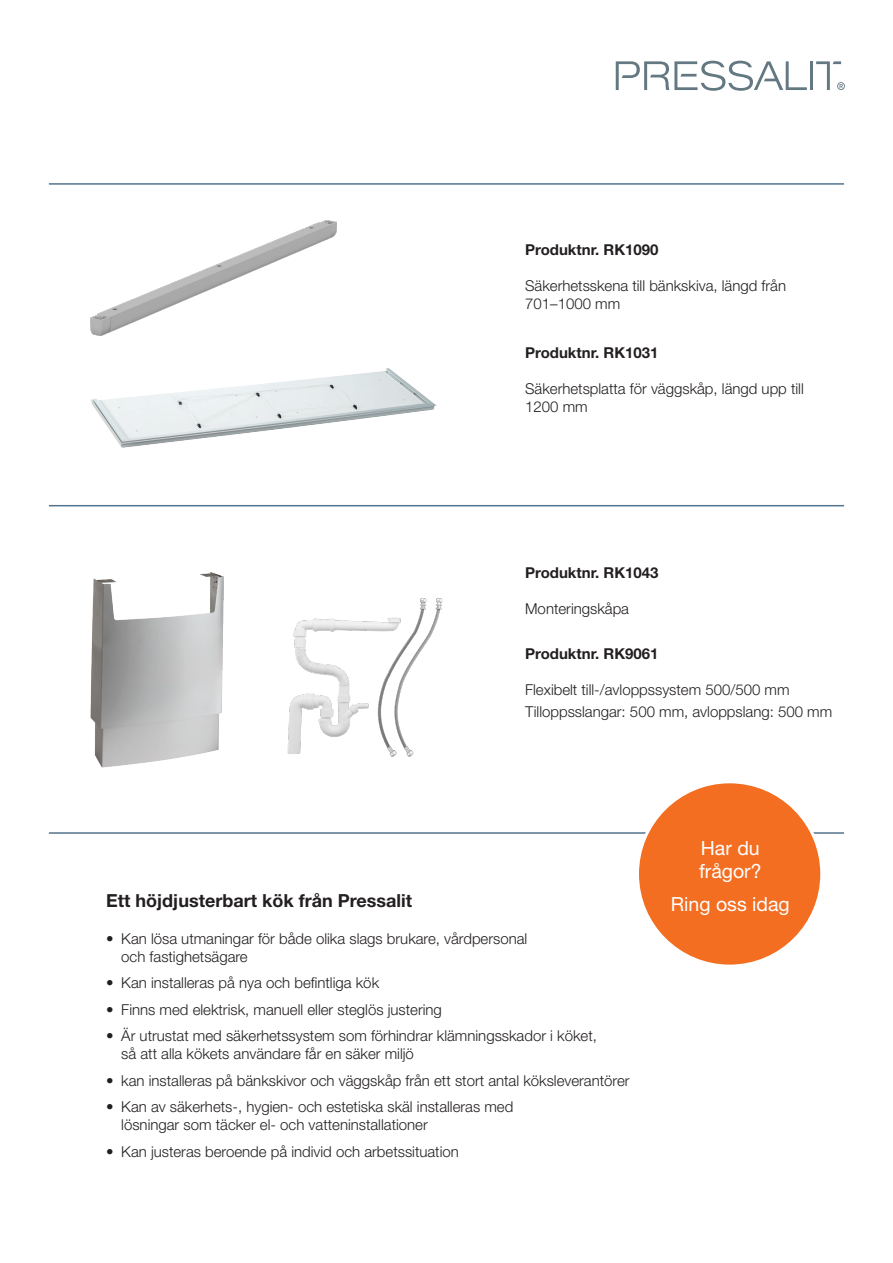
<style>
.page{position:relative;width:893px;height:1263px;background:#fff}
.page>*{position:absolute;margin:0;border:0;box-sizing:border-box;transform-origin:0 0}
.t1{font:19.5px/33px "Helvetica Neue";color:#fff;text-align:center}
.Produkt_bullits_over{font:700 18px "Helvetica Neue LT Std";color:#231f20}
.Prudukt_bullittekst{font:300 15px/18px "Helvetica Neue";color:#231f20}
.Produkt_light{font:300 15px/18px "Helvetica Neue";color:#231f20}
.Produkt_light-2{font:700 15px "Helvetica Neue";color:#231f20}
</style>
<div class="page">
<hr style="left:49px;top:505px;width:795px;height:1px;background:#54738c">
<hr style="left:49px;top:183px;width:795px;height:2px;background:#54738c">
<hr style="left:49px;top:832px;width:795px;height:2px;background:#54738c">
<hr style="left:810px;top:61px;width:3px;height:29px;background:#647882">
<svg style="left:616px;top:61px;width:191px;height:30px"></svg>
<svg style="left:816px;top:61px;width:29px;height:29px"></svg>
<div style="left:637px;top:782px;width:185px;height:184px;background:#f36e21;border-radius:50%"></div>
<img style="left:91px;top:220px;width:245px;height:115px">
<img style="left:90px;top:368px;width:347px;height:80px">
<img style="left:287px;top:598px;width:156px;height:159px">
<img style="left:90px;top:572px;width:134px;height:196px">
<p class="Produkt_light-2" style="left:525px;top:241px;width:135px">Produktnr. RK1090</p>
<p class="Produkt_light" style="left:525px;top:277px;width:262px">Säkerhetsskena till bänkskiva, längd från<br>701–1000 mm</p>
<p class="Produkt_light-2" style="left:525px;top:344px;width:135px">Produktnr. RK1031</p>
<p class="Produkt_light" style="left:525px;top:380px;width:280px">Säkerhetsplatta för väggskåp, längd upp till<br>1200 mm</p>
<p class="Produkt_light-2" style="left:525px;top:564px;width:135px">Produktnr. RK1043</p>
<p class="Produkt_light" style="left:525px;top:600px;width:105px">Monteringskåpa</p>
<p class="Produkt_light-2" style="left:525px;top:644px;width:135px">Produktnr. RK9061</p>
<p class="Produkt_light" style="left:525px;top:680px;width:266px">Flexibelt till-/avloppssystem 500/500 mm</p>
<p class="Produkt_light" style="left:525px;top:702px;width:309px">Tilloppsslangar: 500 mm, avloppslang: 500 mm</p>
<p class="Produkt_bullits_over" style="left:106px;top:889px;width:307px">Ett höjdjusterbart kök från Pressalit</p>
<p class="Prudukt_bullittekst" style="left:121px;top:929px;width:407px;text-indent:-15px">• Kan lösa utmaningar för både olika slags brukare, vårdpersonal och fastighetsägare</p>
<p class="Prudukt_bullittekst" style="left:106px;top:973px;width:274px">• Kan installeras på nya och befintliga kök</p>
<p class="Prudukt_bullittekst" style="left:106px;top:1000px;width:337px">• Finns med elektrisk, manuell eller steglös justering</p>
<p class="Prudukt_bullittekst" style="left:121px;top:1026px;width:477px;text-indent:-15px">• Är utrustat med säkerhetssystem som förhindrar klämningsskador i köket, så att alla kökets användare får en säker miljö</p>
<p class="Prudukt_bullittekst" style="left:106px;top:1071px;width:525px">• kan installeras på bänkskivor och väggskåp från ett stort antal köksleverantörer</p>
<p class="Prudukt_bullittekst" style="left:121px;top:1097px;width:393px;text-indent:-15px">• Kan av säkerhets-, hygien- och estetiska skäl installeras med lösningar som täcker el- och vatteninstallationer</p>
<p class="Prudukt_bullittekst" style="left:106px;top:1142px;width:354px">• Kan justeras beroende på individ och arbetssituation</p>
<p class="t1" style="left:701px;top:832px;width:60px">Har du</p>
<p class="t1" style="left:671px;top:854px;width:120px">frågor?<br>Ring oss idag</p>
</div>
